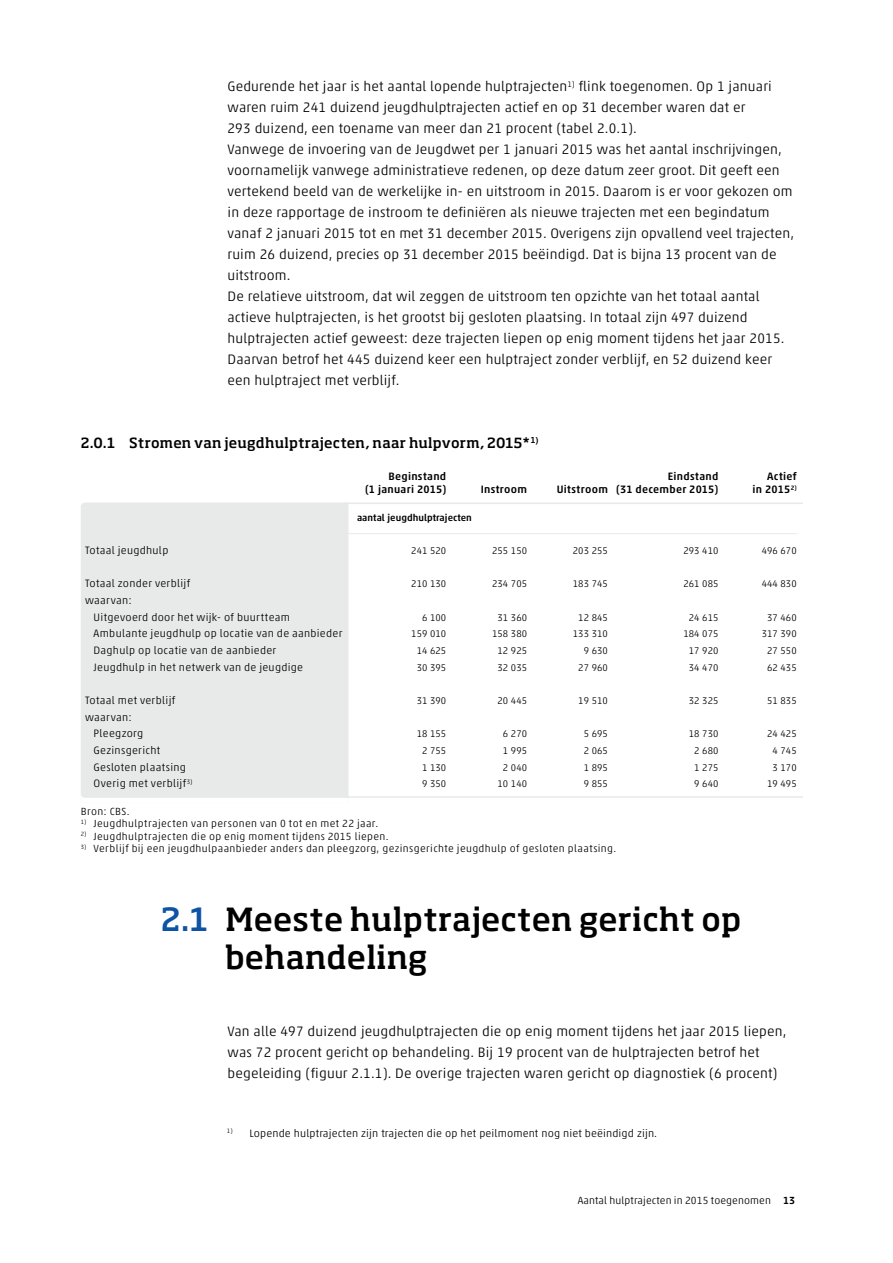
<style>
.page{position:relative;width:893px;height:1263px;background:#fff}
.page>*{position:absolute;margin:0;border:0;box-sizing:border-box;transform-origin:0 0}
.t1{font:500 31.5px/37.5px "Soho Pro";letter-spacing:.005em;color:#000}
.t2{font:300 13.8px/21px "Akko Pro";letter-spacing:.01em;color:#000}
.t3{font:500 13.8px "Soho Pro";letter-spacing:.015em;color:#000}
.t4{font:300 10.8px/16.6px "Akko Pro";letter-spacing:.025em;color:#000}
.t5{font:500 10.8px/13px "Akko Pro";letter-spacing:.025em;color:#000;text-align:right}
.t6{font:300 10.5px "Akko Pro";letter-spacing:.035em;color:#000}
.t7{font:300 10.5px "Akko Pro";letter-spacing:.01em;color:#000}
.t8{font:300 9.75px "Akko Pro";letter-spacing:.005em;color:#000}
.t9{font:500 9.75px "Akko Pro";letter-spacing:.005em;color:#000}
.s1{color:#0e53a4}
.s2{font-weight:500}
</style>
<div class="page">
<div style="left:81px;top:508px;width:267px;height:290px;background:#e8e9e9"></div>
<div style="left:85px;top:503px;width:263px;height:6px;background:#e8e9e9"></div>
<svg style="left:81px;top:503px;width:4px;height:5px"></svg>
<hr style="left:344px;top:503px;width:459px;height:1px;background:#e8e9e9">
<hr style="left:348px;top:533px;width:449px;height:1px;background:#e8e9e9">
<svg style="left:81px;top:793px;width:4px;height:5px"></svg>
<hr style="left:344px;top:796px;width:459px;height:2px;background:#e8e9e9">
<p class="t2" style="left:227px;top:76px;width:568px">Gedurende het jaar is het aantal lopende hulptrajecten<sup>1)</sup> flink toegenomen. Op 1 januari waren ruim 241 duizend jeugdhulptrajecten actief en op 31 december waren dat er<br>293 duizend, een toename van meer dan 21 procent (tabel 2.0.1).<br>Vanwege de invoering van de Jeugdwet per 1 januari 2015 was het aantal inschrijvingen, voornamelijk vanwege administratieve redenen, op deze datum zeer groot. Dit geeft een vertekend beeld van de werkelijke in- en uitstroom in 2015. Daarom is er voor gekozen om in deze rapportage de instroom te definiëren als nieuwe trajecten met een begindatum vanaf 2 januari 2015 tot en met 31 december 2015. Overigens zijn opvallend veel trajecten, ruim 26 duizend, precies op 31 december 2015 beëindigd. Dat is bijna 13 procent van de uitstroom.<br>De relatieve uitstroom, dat wil zeggen de uitstroom ten opzichte van het totaal aantal actieve hulptrajecten, is het grootst bij gesloten plaatsing. In totaal zijn 497 duizend hulptrajecten actief geweest: deze trajecten liepen op enig moment tijdens het jaar 2015.<br>Daarvan betrof het 445 duizend keer een hulptraject zonder verblijf, en 52 duizend keer een hulptraject met verblijf.</p>
<p class="t3" style="left:81px;top:433px;width:459px">2.0.1 Stromen van jeugdhulptrajecten, naar hulpvorm, 2015*<sup>1)</sup></p>
<p class="t5" style="left:365px;top:470px;width:83px">Beginstand<br>(1 januari 2015)</p>
<p class="t5" style="left:481px;top:483px;width:48px">Instroom</p>
<p class="t5" style="left:557px;top:483px;width:53px">Uitstroom</p>
<p class="t9" style="left:357px;top:511px;width:116px">aantal jeugdhulptrajecten</p>
<p class="t5" style="left:616px;top:470px;width:104px">Eindstand<br>(31 december 2015)</p>
<p class="t5" style="left:752px;top:470px;width:46px">Actief<br>in 2015<sup>2)</sup></p>
<p class="t4" style="left:85px;top:542px;width:85px">Totaal jeugdhulp</p>
<p class="t8" style="left:411px;top:545px;width:37px">241 520</p>
<p class="t8" style="left:492px;top:545px;width:37px">255 150</p>
<p class="t8" style="left:573px;top:545px;width:37px">203 255</p>
<p class="t8" style="left:683px;top:545px;width:37px">293 410</p>
<p class="t8" style="left:762px;top:545px;width:37px">496 670</p>
<p class="t4" style="left:85px;top:575px;width:107px">Totaal zonder verblijf</p>
<p class="t8" style="left:411px;top:578px;width:37px">210 130</p>
<p class="t8" style="left:492px;top:578px;width:37px">234 705</p>
<p class="t8" style="left:573px;top:578px;width:37px">183 745</p>
<p class="t8" style="left:683px;top:578px;width:37px">261 085</p>
<p class="t8" style="left:762px;top:578px;width:37px">444 830</p>
<p class="t4" style="left:94px;top:592px;width:198px;text-indent:-9px">waarvan:<br>Uitgevoerd door het wijk- of buurtteam</p>
<p class="t8" style="left:422px;top:611px;width:26px">6 100</p>
<p class="t8" style="left:497px;top:611px;width:31px">31 360</p>
<p class="t8" style="left:578px;top:611px;width:31px">12 845</p>
<p class="t8" style="left:689px;top:611px;width:31px">24 615</p>
<p class="t8" style="left:767px;top:611px;width:31px">37 460</p>
<p class="t4" style="left:94px;top:625px;width:250px">Ambulante jeugdhulp op locatie van de aanbieder</p>
<p class="t8" style="left:411px;top:628px;width:37px">159 010</p>
<p class="t8" style="left:492px;top:628px;width:37px">158 380</p>
<p class="t8" style="left:573px;top:628px;width:37px">133 310</p>
<p class="t8" style="left:683px;top:628px;width:37px">184 075</p>
<p class="t8" style="left:762px;top:628px;width:37px">317 390</p>
<p class="t4" style="left:94px;top:642px;width:184px">Daghulp op locatie van de aanbieder</p>
<p class="t8" style="left:417px;top:645px;width:31px">14 625</p>
<p class="t8" style="left:497px;top:645px;width:31px">12 925</p>
<p class="t8" style="left:584px;top:645px;width:26px">9 630</p>
<p class="t8" style="left:689px;top:645px;width:31px">17 920</p>
<p class="t8" style="left:767px;top:645px;width:31px">27 550</p>
<p class="t4" style="left:94px;top:658px;width:211px">Jeugdhulp in het netwerk van de jeugdige</p>
<p class="t8" style="left:417px;top:661px;width:31px">30 395</p>
<p class="t8" style="left:497px;top:661px;width:31px">32 035</p>
<p class="t8" style="left:578px;top:661px;width:31px">27 960</p>
<p class="t8" style="left:689px;top:661px;width:31px">34 470</p>
<p class="t8" style="left:767px;top:661px;width:31px">62 435</p>
<p class="t4" style="left:85px;top:692px;width:92px">Totaal met verblijf</p>
<p class="t8" style="left:417px;top:695px;width:31px">31 390</p>
<p class="t8" style="left:497px;top:695px;width:31px">20 445</p>
<p class="t8" style="left:578px;top:695px;width:31px">19 510</p>
<p class="t8" style="left:689px;top:695px;width:31px">32 325</p>
<p class="t8" style="left:767px;top:695px;width:31px">51 835</p>
<p class="t4" style="left:94px;top:708px;width:51px;text-indent:-9px">waarvan:<br>Pleegzorg</p>
<p class="t8" style="left:417px;top:728px;width:31px">18 155</p>
<p class="t8" style="left:503px;top:728px;width:26px">6 270</p>
<p class="t8" style="left:584px;top:728px;width:26px">5 695</p>
<p class="t8" style="left:689px;top:728px;width:31px">18 730</p>
<p class="t8" style="left:767px;top:728px;width:31px">24 425</p>
<p class="t4" style="left:94px;top:742px;width:68px">Gezinsgericht</p>
<p class="t8" style="left:422px;top:745px;width:26px">2 755</p>
<p class="t8" style="left:503px;top:745px;width:26px">1 995</p>
<p class="t8" style="left:584px;top:745px;width:26px">2 065</p>
<p class="t8" style="left:694px;top:745px;width:26px">2 680</p>
<p class="t8" style="left:772px;top:745px;width:26px">4 745</p>
<p class="t4" style="left:94px;top:758px;width:94px">Gesloten plaatsing</p>
<p class="t8" style="left:422px;top:761px;width:26px">1 130</p>
<p class="t8" style="left:503px;top:761px;width:26px">2 040</p>
<p class="t8" style="left:584px;top:761px;width:26px">1 895</p>
<p class="t8" style="left:694px;top:761px;width:26px">1 275</p>
<p class="t8" style="left:772px;top:761px;width:26px">3 170</p>
<p class="t4" style="left:94px;top:775px;width:100px">Overig met verblijf<sup>3)</sup></p>
<p class="t8" style="left:422px;top:778px;width:26px">9 350</p>
<p class="t8" style="left:497px;top:778px;width:31px">10 140</p>
<p class="t8" style="left:584px;top:778px;width:26px">9 855</p>
<p class="t8" style="left:694px;top:778px;width:26px">9 640</p>
<p class="t8" style="left:767px;top:778px;width:31px">19 495</p>
<p class="t6" style="left:81px;top:805px;width:50px">Bron: CBS.</p>
<p class="t6" style="left:81px;top:817px;width:299px"><sup>1)</sup> Jeugdhulptrajecten van personen van 0 tot en met 22 jaar.</p>
<p class="t6" style="left:81px;top:830px;width:309px"><sup>2)</sup> Jeugdhulptrajecten die op enig moment tijdens 2015 liepen.</p>
<p class="t6" style="left:81px;top:842px;width:537px"><sup>3)</sup> Verblijf bij een jeugdhulpaanbieder anders dan pleegzorg, gezinsgerichte jeugdhulp of gesloten plaatsing.</p>
<h1 class="t1" style="left:225px;top:899px;width:517px;text-indent:-64px"><span class="s1">2.1</span> Meeste hulptrajecten gericht op behandeling</h1>
<p class="t2" style="left:227px;top:1021px;width:560px">Van alle 497 duizend jeugdhulptrajecten die op enig moment tijdens het jaar 2015 liepen, was 72 procent gericht op behandeling. Bij 19 procent van de hulptrajecten betrof het begeleiding (figuur 2.1.1). De overige trajecten waren gericht op diagnostiek (6 procent)</p>
<p class="t4" style="left:227px;top:1124px;width:432px"><sup>1)</sup> Lopende hulptrajecten zijn trajecten die op het peilmoment nog niet beëindigd zijn.</p>
<p class="t7" style="left:578px;top:1194px;width:219px">Aantal hulptrajecten in 2015 toegenomen <span class="s2">13</span></p>
</div>
